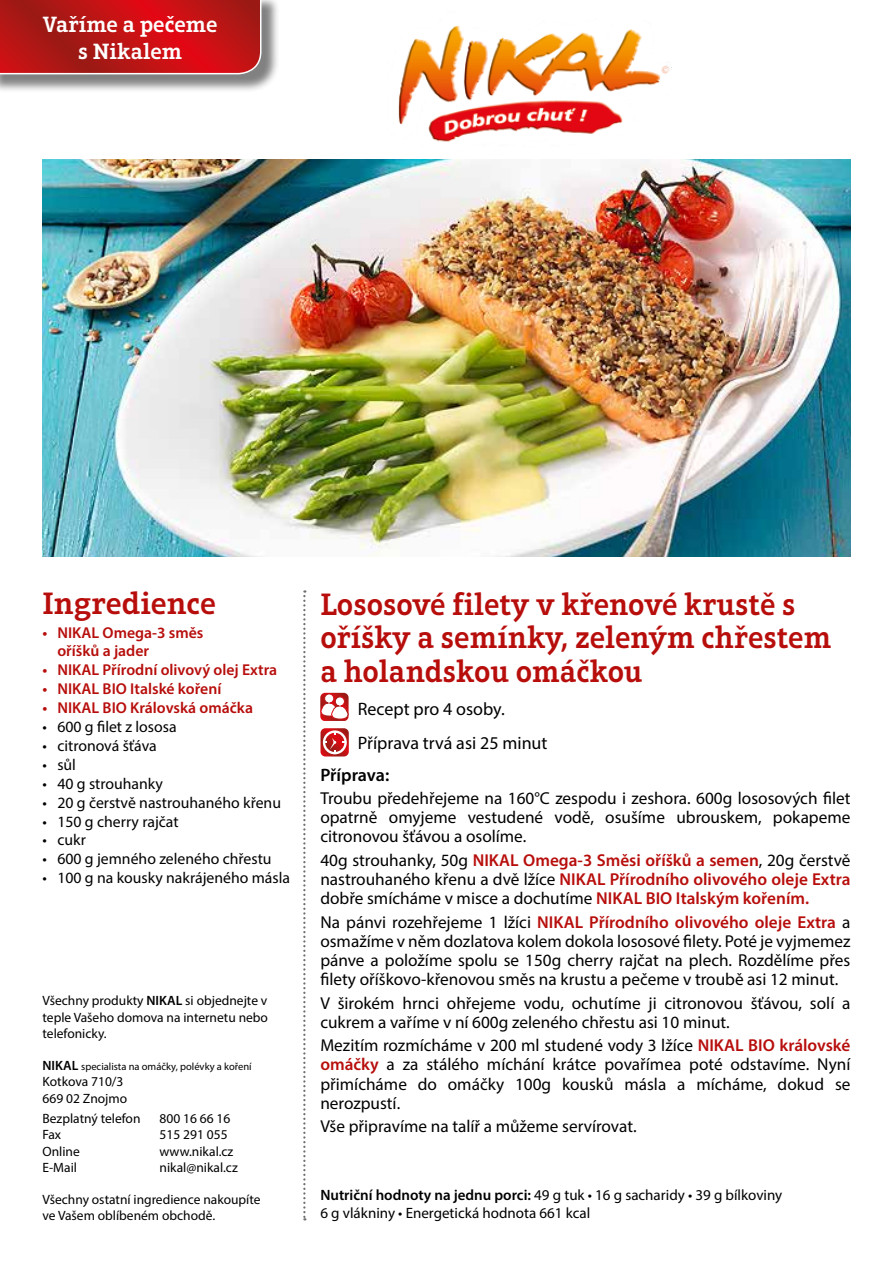
<style>
.page{position:relative;width:893px;height:1263px;background:#fff}
.page>*{position:absolute;margin:0;border:0;box-sizing:border-box;transform-origin:0 0}
.t1{font:600 31.5px/33.6px "Aptifer Slab LT Pro";color:#b70e0c}
.t2{font:600 22.5px/27px "Aptifer Slab LT Pro";color:#fff;text-align:center}
.t3{font:18px/34.2px "Myriad Pro";color:#000}
.t4{font:600 18px "Myriad Pro";letter-spacing:-.005em;color:#000}
.t5{font:17.25px/19.2px "Myriad Pro";color:#000;text-align:justify}
.t6{font:600 17.25px/19.2px "Myriad Pro";color:#b70e0c;text-align:justify}
.t7{font:15.75px "Myriad Pro";color:#000}
.t8{font:600 15.75px/18.9px "Myriad Pro";color:#b70e0c}
.t9{font:15px/18px "Myriad Pro";color:#000}
.t10{font:13.5px/16.2px "Myriad Pro";color:#000}
.t11{font:10.5px "Myriad Pro";color:#000}
.s1{font-weight:600}
.s2{font-weight:600;font-size:13.5px}
.s3{font-weight:400;color:#000}
.s4{font-weight:600;color:#b70e0c}
</style>
<div class="page">
<img style="left:398px;top:26px;width:274px;height:116px">
<div style="left:0;top:0;width:280px;height:93px;background:#000;opacity:.5"></div>
<svg style="left:0;top:0;width:262px;height:75px;background:#bd1b1b"></svg>
<svg style="left:303px;top:590px;width:2px;height:630px"></svg>
<svg style="left:320px;top:693px;width:29px;height:28px"></svg>
<svg style="left:320px;top:728px;width:29px;height:28px"></svg>
<img style="left:43px;top:159px;width:807px;height:397px">
<h2 class="t2" style="left:43px;top:10px;width:176px">Vaříme a pečeme s Nikalem</h2>
<h1 class="t1" style="left:43px;top:587px;width:175px">Ingredience</h1>
<p class="t8" style="left:57px;top:622px;width:148px;text-indent:-15px">• NIKAL Omega-3 směs oříšků a jader</p>
<p class="t8" style="left:43px;top:660px;width:236px">• NIKAL Přírodní olivový olej Extra</p>
<p class="t8" style="left:43px;top:679px;width:180px">• NIKAL BIO Italské koření</p>
<p class="t8" style="left:43px;top:698px;width:212px">• NIKAL BIO Královská omáčka</p>
<p class="t7" style="left:43px;top:717px;width:136px">• 600 g filet z lososa</p>
<p class="t7" style="left:43px;top:736px;width:116px">• citronová šťáva</p>
<p class="t7" style="left:43px;top:755px;width:35px">• sůl</p>
<p class="t7" style="left:43px;top:774px;width:122px">• 40 g strouhanky</p>
<p class="t7" style="left:43px;top:793px;width:240px">• 20 g čerstvě nastrouhaného křenu</p>
<p class="t7" style="left:43px;top:811px;width:138px">• 150 g cherry rajčat</p>
<p class="t7" style="left:43px;top:830px;width:45px">• cukr</p>
<p class="t7" style="left:43px;top:849px;width:231px">• 600 g jemného zeleného chřestu</p>
<p class="t7" style="left:43px;top:868px;width:249px">• 100 g na kousky nakrájeného másla</p>
<p class="t10" style="left:43px;top:992px;width:227px;text-align:justify">Všechny produkty <span class="s1">NIKAL</span> si objednejte v teple Vašeho domova na internetu nebo telefonicky.</p>
<p class="t11" style="left:43px;top:1060px;width:211px"><span class="s2">NIKAL</span> specialista na omáčky, polévky a koření</p>
<p class="t10" style="left:43px;top:1073px;width:86px">Kotkova 710/3<br>669 02 Znojmo</p>
<p class="t10" style="left:43px;top:1110px;width:100px">Bezplatný telefon</p>
<p class="t10" style="left:160px;top:1110px;width:72px">800 16 66 16</p>
<p class="t10" style="left:43px;top:1126px;width:20px">Fax</p>
<p class="t10" style="left:160px;top:1126px;width:70px">515 291 055</p>
<p class="t10" style="left:43px;top:1143px;width:39px">Online</p>
<p class="t10" style="left:160px;top:1143px;width:75px">www.nikal.cz</p>
<p class="t10" style="left:43px;top:1159px;width:36px">E-Mail</p>
<p class="t10" style="left:160px;top:1159px;width:80px">nikal@nikal.cz</p>
<p class="t10" style="left:43px;top:1191px;width:219px">Všechny ostatní ingredience nakoupíte ve Vašem oblíbeném obchodě.</p>
<h1 class="t1" style="left:320px;top:587px;width:512px">Lososové filety v křenové krustě s oříšky a semínky, zeleným chřestem a holandskou omáčkou</h1>
<p class="t3" style="left:358px;top:691px;width:191px">Recept pro 4 osoby.<br>Příprava trvá asi 25 minut</p>
<p class="t4" style="left:320px;top:763px;width:71px">Příprava:</p>
<p class="t5" style="left:320px;top:788px;width:532px">Troubu předehřejeme na 160°C zespodu i zeshora. 600g lososových filet opatrně omyjeme vestudené vodě, osušíme ubrouskem, pokapeme citronovou šťávou a osolíme.</p>
<p class="t6" style="left:320px;top:850px;width:532px"><span class="s3">40g strouhanky, 50g</span> NIKAL Omega-3 Směsi oříšků a semen<span class="s3">, 20g čerstvě nastrouhaného křenu a dvě lžíce</span> NIKAL Přírodního olivového oleje Extra <span class="s3">dobře smícháme v misce a dochutíme</span> NIKAL BIO Italským kořením.</p>
<p class="t5" style="left:320px;top:912px;width:532px">Na pánvi rozehřejeme 1 lžíci <span class="s4">NIKAL Přírodního olivového oleje Extra</span> a osmažíme v něm dozlatova kolem dokola lososové filety. Poté je vyjmemez pánve a položíme spolu se 150g cherry rajčat na plech. Rozdělíme přes filety oříškovo-křenovou směs na krustu a pečeme v troubě asi 12 minut.</p>
<p class="t5" style="left:320px;top:993px;width:532px">V širokém hrnci ohřejeme vodu, ochutíme ji citronovou šťávou, solí a cukrem a vaříme v ní 600g zeleného chřestu asi 10 minut.</p>
<p class="t5" style="left:320px;top:1035px;width:532px">Mezitím rozmícháme v 200 ml studené vody 3 lžíce <span class="s4">NIKAL BIO královské omáčky</span> a za stálého míchání krátce povařímea poté odstavíme. Nyní přimícháme do omáčky 100g kousků másla a mícháme, dokud se nerozpustí.</p>
<p class="t5" style="left:320px;top:1116px;width:318px">Vše připravíme na talíř a můžeme servírovat.</p>
<p class="t9" style="left:320px;top:1185px;width:463px"><span class="s1">Nutriční hodnoty na jednu porci:</span> 49 g tuk • 16 g sacharidy • 39 g bílkoviny<br>6 g vlákniny • Energetická hodnota 661 kcal</p>
</div>
